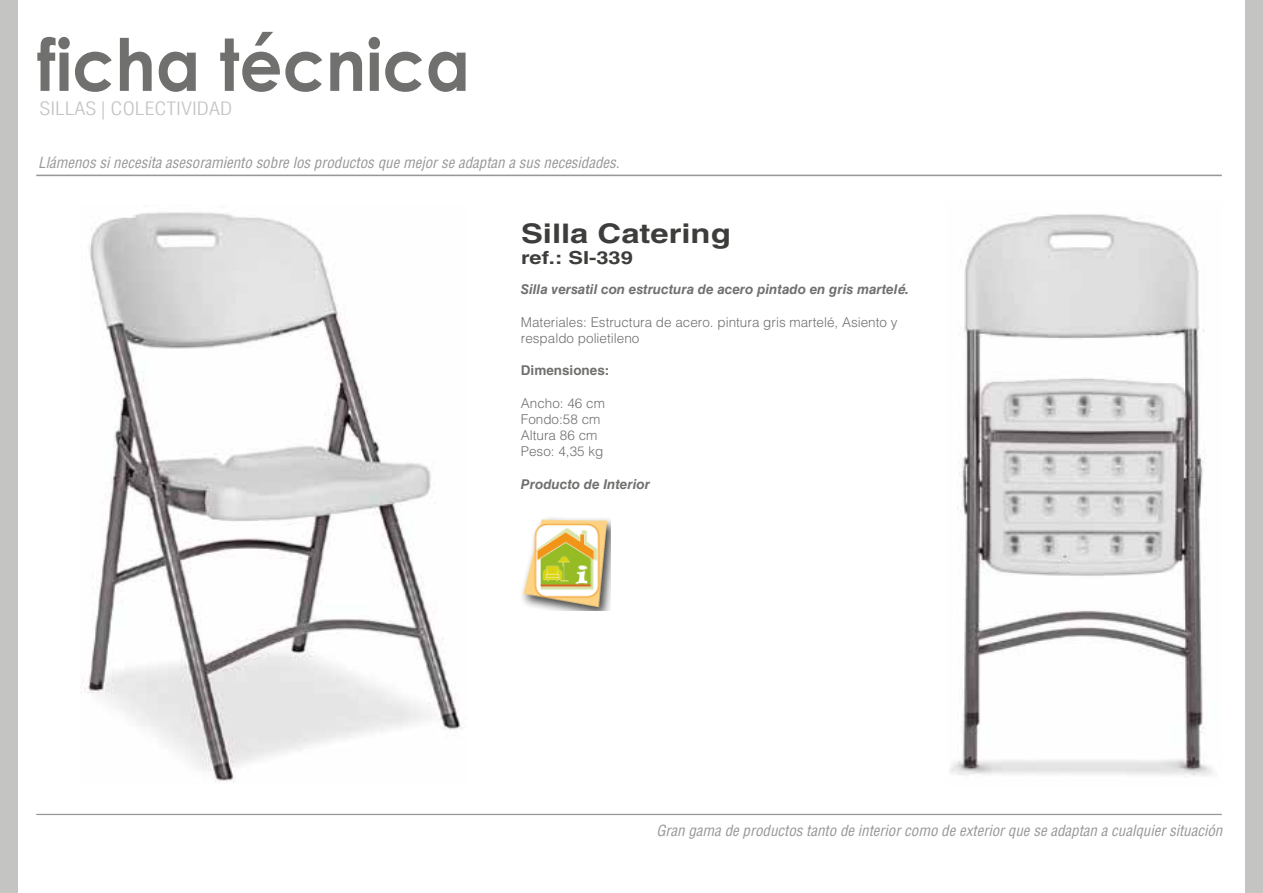
<style>
.page{position:relative;width:1263px;height:893px;background:#fff}
.page>*{position:absolute;margin:0;border:0;box-sizing:border-box;transform-origin:0 0}
.t1{font:700 72px "Century Gothic";color:#70706f;scale:.94 1}
.t2{font:700 27px "Helvetica LT Std";color:#3d3d3b;scale:1.22 1}
.t3{font:300 condensed 18px "Helvetica LT Std";color:#c4c4c3;scale:1.22 1}
.t4{font:700 18px "Helvetica LT Std";color:#3d3d3b;scale:1.22 1}
.t5{font:italic condensed 15px "Helvetica LT Std";color:#999898}
.t6{font:300 13.5px/16.2px "Helvetica LT Std";color:#70706f}
.t7{font:italic 700 13.5px "Helvetica LT Std";color:#70706f}
.t8{font:700 13.5px "Helvetica LT Std";color:#70706f}
</style>
<div class="page">
<img style="left:81px;top:212px;width:381px;height:570px">
<img style="left:521px;top:517px;width:90px;height:93px">
<div style="left:1245px;top:0;width:18px;height:893px;background:#c4c4c3"></div>
<hr style="left:36px;top:175px;width:1186px;height:1px;background:#999898">
<hr style="left:36px;top:814px;width:1186px;height:1px;background:#999898">
<div style="left:0;top:0;width:18px;height:893px;background:#c4c4c3"></div>
<img style="left:950px;top:214px;width:263px;height:562px">
<h1 class="t1" style="left:37px;top:10px;width:462px">ficha técnica</h1>
<p class="t3" style="left:39px;top:97px;width:160px">SILLAS | COLECTIVIDAD</p>
<p class="t5" style="left:38px;top:153px;width:583px">Llámenos si necesita asesoramiento sobre los productos que mejor se adaptan a sus necesidades.</p>
<h2 class="t2" style="left:521px;top:217px;width:173px">Silla Catering</h2>
<p class="t4" style="left:521px;top:247px;width:93px">ref.: SI-339</p>
<p class="t7" style="left:521px;top:281px;width:389px">Silla versatil con estructura de acero pintado en gris martelé.</p>
<p class="t6" style="left:521px;top:314px;width:378px">Materiales: Estructura de acero. pintura gris martelé, Asiento y respaldo polietileno</p>
<p class="t8" style="left:521px;top:362px;width:90px">Dimensiones:</p>
<p class="t6" style="left:521px;top:395px;width:86px">Ancho: 46 cm<br>Fondo:58 cm<br>Altura 86 cm<br>Peso: 4,35 kg</p>
<p class="t7" style="left:521px;top:476px;width:131px">Producto de Interior</p>
<p class="t5" style="left:656px;top:821px;width:568px">Gran gama de productos tanto de interior como de exterior que se adaptan a cualquier situación</p>
</div>
